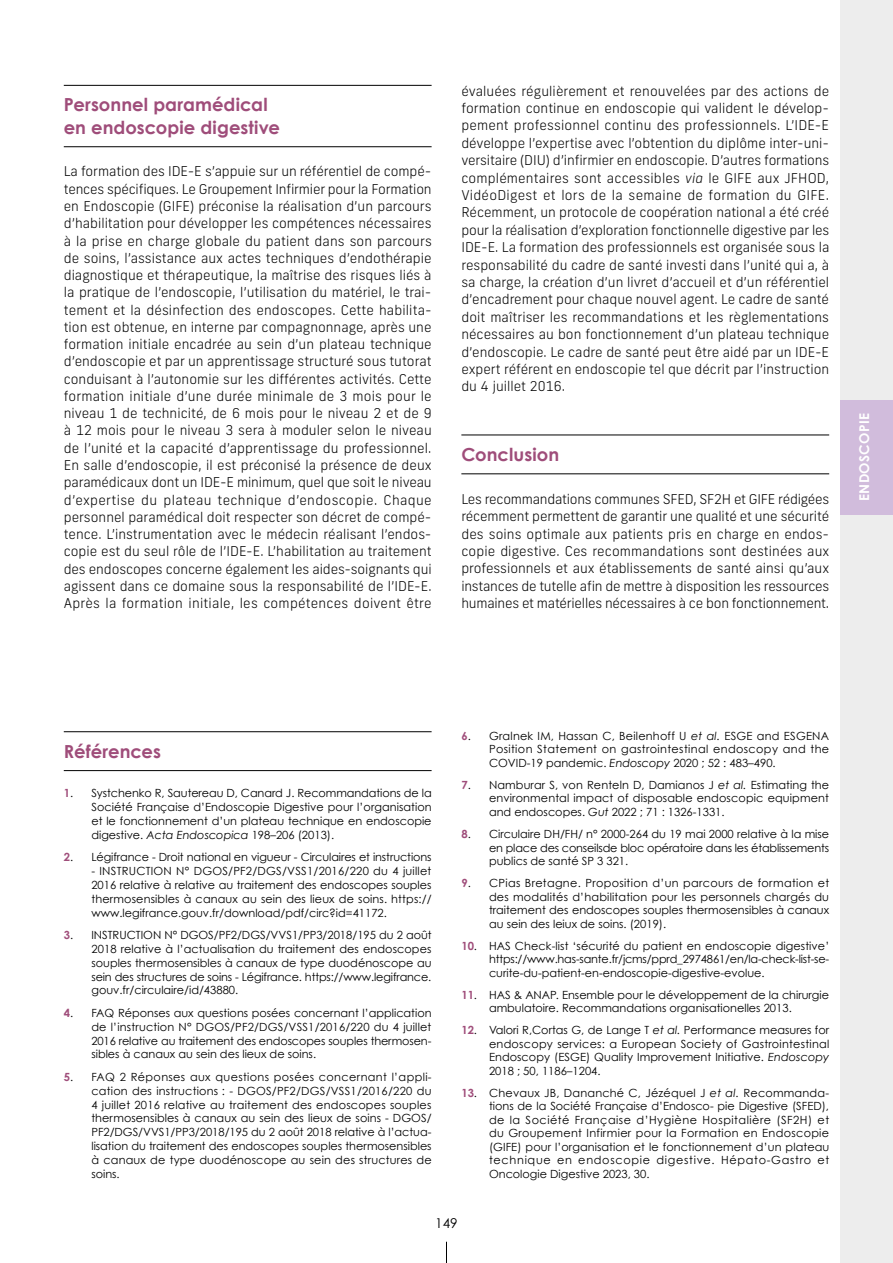
<style>
.page{position:relative;width:893px;height:1263px;background:#fff}
.page>*{position:absolute;margin:0;border:0;box-sizing:border-box;transform-origin:0 0}
.t1{font:700 18px/22.5px "Century Gothic";letter-spacing:.005em;color:#9f4d7a}
.t2{font:300 13.5px/17.2px "New Frank";color:#000;text-align:justify}
.t3{font:700 13.5px "Century Gothic";letter-spacing:.02em;color:#fff}
.t4{font:13.5px "Century Gothic";color:#000}
.t5{font:11.25px/13.5px "Century Gothic";color:#000;text-align:justify}
.s1{font-style:italic}
.s2{font-weight:700;color:#9f4d7a}
</style>
<div class="page">
<svg style="left:446px;top:1242px;width:1px;height:21px"></svg>
<div style="left:840px;top:0;width:53px;height:1263px;background:#ededed"></div>
<div style="left:840px;top:400px;width:53px;height:114px;background:#d1bcdc"></div>
<hr style="left:64px;top:85px;width:368px;height:1px;background:#000">
<hr style="left:64px;top:146px;width:368px;height:1px;background:#000">
<hr style="left:64px;top:731px;width:368px;height:1px;background:#000">
<hr style="left:64px;top:770px;width:368px;height:1px;background:#000">
<hr style="left:461px;top:435px;width:368px;height:1px;background:#000">
<hr style="left:461px;top:473px;width:368px;height:1px;background:#000">
<h1 class="t1" style="left:64px;top:93px;width:218px">Personnel paramédical en endoscopie digestive</h1>
<p class="t2" style="left:64px;top:163px;width:370px">La formation des IDE-E s’appuie sur un référentiel de compé&shy;tences spécifiques. Le Groupement Infirmier pour la Formation en Endoscopie (GIFE) préconise la réalisation d’un parcours d’habilitation pour développer les compétences nécessaires à la prise en charge globale du patient dans son parcours de soins, l’assistance aux actes techniques d’endothérapie diagnostique et thérapeutique, la maîtrise des risques liés à la pratique de l’endoscopie, l’utilisation du matériel, le trai&shy;tement et la désinfection des endoscopes. Cette habilita&shy;tion est obtenue, en interne par compagnonnage, après une formation initiale encadrée au sein d’un plateau technique d’endoscopie et par un apprentissage structuré sous tutorat conduisant à l’autonomie sur les différentes activités. Cette formation initiale d’une durée minimale de 3 mois pour le niveau 1 de technicité, de 6 mois pour le niveau 2 et de 9 à 12 mois pour le niveau 3 sera à moduler selon le niveau de l’unité et la capacité d’apprentissage du professionnel.<br>En salle d’endoscopie, il est préconisé la présence de deux paramédicaux dont un IDE-E minimum, quel que soit le niveau d’expertise du plateau technique d’endoscopie. Chaque personnel paramédical doit respecter son décret de compé&shy;tence. L’instrumentation avec le médecin réalisant l’endos&shy;copie est du seul rôle de l’IDE-E. L’habilitation au traitement des endoscopes concerne également les aides-soignants qui agissent dans ce domaine sous la responsabilité de l’IDE-E.<br>Après la formation initiale, les compétences doivent être</p>
<p class="t2" style="left:461px;top:82px;width:369px">évaluées régulièrement et renouvelées par des actions de formation continue en endoscopie qui valident le dévelop&shy;pement professionnel continu des professionnels. L’IDE-E développe l’expertise avec l’obtention du diplôme inter-uni&shy;versitaire (DIU) d’infirmier en endoscopie. D’autres formations complémentaires sont accessibles <span class="s1">via</span> le GIFE aux JFHOD, VidéoDigest et lors de la semaine de formation du GIFE.<br>Récemment, un protocole de coopération national a été créé pour la réalisation d’exploration fonctionnelle digestive par les IDE-E. La formation des professionnels est organisée sous la responsabilité du cadre de santé investi dans l’unité qui a, à sa charge, la création d’un livret d’accueil et d’un référentiel d’encadrement pour chaque nouvel agent. Le cadre de santé doit maîtriser les recommandations et les règlementations nécessaires au bon fonctionnement d’un plateau technique d’endoscopie. Le cadre de santé peut être aidé par un IDE-E expert référent en endoscopie tel que décrit par l’instruction du 4 juillet 2016.</p>
<h1 class="t1" style="left:461px;top:442px;width:99px">Conclusion</h1>
<p class="t2" style="left:461px;top:490px;width:370px">Les recommandations communes SFED, SF2H et GIFE rédigées récemment permettent de garantir une qualité et une sécurité des soins optimale aux patients pris en charge en endos&shy;copie digestive. Ces recommandations sont destinées aux professionnels et aux établissements de santé ainsi qu’aux instances de tutelle afin de mettre à disposition les ressources humaines et matérielles nécessaires à ce bon fonctionnement.</p>
<p class="t3" style="left:854px;top:501px;width:89px;rotate:-90deg">ENDOSCOPIE</p>
<h1 class="t1" style="left:64px;top:739px;width:99px">Références</h1>
<p class="t5" style="left:91px;top:786px;width:342px;line-height:14px;text-indent:-28px"><span class="s2">1</span>. Systchenko R, Sautereau D, Canard J. Recommandations de la Société Française d’Endoscopie Digestive pour l’organisation et le fonctionnement d’un plateau technique en endoscopie digestive. <span class="s1">Acta Endoscopica</span> 198–206 (2013).</p>
<p class="t5" style="left:64px;top:850px;width:369px"><span class="s2">2</span>. Légifrance - Droit national en vigueur - Circulaires et instructions</p>
<p class="t5" style="left:91px;top:864px;width:342px;line-height:14px">- INSTRUCTION N° DGOS/PF2/DGS/VSS1/2016/220 du 4 juillet 2016 relative à relative au traitement des endoscopes souples thermosensibles à canaux au sein des lieux de soins. https:// www.legifrance.gouv.fr/download/pdf/circ?id=41172.</p>
<p class="t5" style="left:91px;top:928px;width:342px;line-height:14px;text-indent:-28px"><span class="s2">3</span>. INSTRUCTION N° DGOS/PF2/DGS/VVS1/PP3/2018/195 du 2 août 2018 relative à l’actualisation du traitement des endoscopes souples thermosensibles à canaux de type duodénoscope au sein des structures de soins - Légifrance. https://www.legifrance. gouv.fr/circulaire/id/43880.</p>
<p class="t5" style="left:91px;top:1005px;width:342px;line-height:14px;text-indent:-28px"><span class="s2">4</span>. FAQ Réponses aux questions posées concernant l’application de l’instruction N° DGOS/PF2/DGS/VSS1/2016/220 du 4 juillet 2016 relative au traitement des endoscopes souples thermosen&shy;sibles à canaux au sein des lieux de soins.</p>
<p class="t5" style="left:91px;top:1069px;width:342px;line-height:14px;text-indent:-28px"><span class="s2">5</span>. FAQ 2 Réponses aux questions posées concernant l’appli&shy;cation des instructions : - DGOS/PF2/DGS/VSS1/2016/220 du 4 juillet 2016 relative au traitement des endoscopes souples thermosensibles à canaux au sein des lieux de soins - DGOS/ PF2/DGS/VVS1/PP3/2018/195 du 2 août 2018 relative à l’actua&shy;lisation du traitement des endoscopes souples thermosensibles à canaux de type duodénoscope au sein des structures de soins.</p>
<p class="t5" style="left:489px;top:729px;width:342px;text-indent:-28px"><span class="s2">6</span>. Gralnek IM, Hassan C, Beilenhoff U <span class="s1">et al.</span> ESGE and ESGENA Position Statement on gastrointestinal endoscopy and the COVID-19 pandemic. <span class="s1">Endoscopy</span> 2020 ; 52 : 483–490.</p>
<p class="t5" style="left:489px;top:778px;width:342px;text-indent:-28px"><span class="s2">7</span>. Namburar S, von Renteln D, Damianos J <span class="s1">et al.</span> Estimating the environmental impact of disposable endoscopic equipment and endoscopes. <span class="s1">Gut</span> 2022 ; 71 : 1326-1331.</p>
<p class="t5" style="left:489px;top:827px;width:342px;text-indent:-28px"><span class="s2">8</span>. Circulaire DH/FH/ n° 2000-264 du 19 mai 2000 relative à la mise en place des conseilsde bloc opératoire dans les établissements publics de santé SP 3 321.</p>
<p class="t5" style="left:489px;top:876px;width:342px;text-indent:-28px"><span class="s2">9</span>. CPias Bretagne. Proposition d’un parcours de formation et des modalités d’habilitation pour les personnels chargés du traitement des endoscopes souples thermosensibles à canaux au sein des leiux de soins. (2019).</p>
<p class="t5" style="left:489px;top:939px;width:342px;text-indent:-28px"><span class="s2">10</span>. HAS Check-list ‘sécurité du patient en endoscopie digestive’ https://www.has-sante.fr/jcms/pprd_2974861/en/la-check-list-se&shy;curite-du-patient-en-endoscopie-digestive-evolue.</p>
<p class="t5" style="left:489px;top:988px;width:342px;text-indent:-28px"><span class="s2">11</span>. HAS &amp; ANAP. Ensemble pour le développement de la chirurgie ambulatoire. Recommandations organisationelles 2013.</p>
<p class="t5" style="left:489px;top:1023px;width:342px;text-indent:-28px"><span class="s2">12</span>. Valori R,Cortas G, de Lange T <span class="s1">et al.</span> Performance measures for endoscopy services: a European Society of Gastrointestinal Endoscopy (ESGE) Quality Improvement Initiative. <span class="s1">Endoscopy </span>2018 ; 50, 1186–1204.</p>
<p class="t5" style="left:489px;top:1086px;width:342px;text-indent:-28px"><span class="s2">13</span>. Chevaux JB, Dananché C, Jézéquel J <span class="s1">et al.</span> Recommanda&shy;tions de la Société Française d’Endosco- pie Digestive (SFED), de la Société Française d’Hygiène Hospitalière (SF2H) et du Groupement Infirmier pour la Formation en Endoscopie (GIFE) pour l’organisation et le fonctionnement d’un plateau technique en endoscopie digestive. Hépato-Gastro et Oncologie Digestive 2023, 30.</p>
<p class="t4" style="left:435px;top:1214px;width:24px">149</p>
</div>
